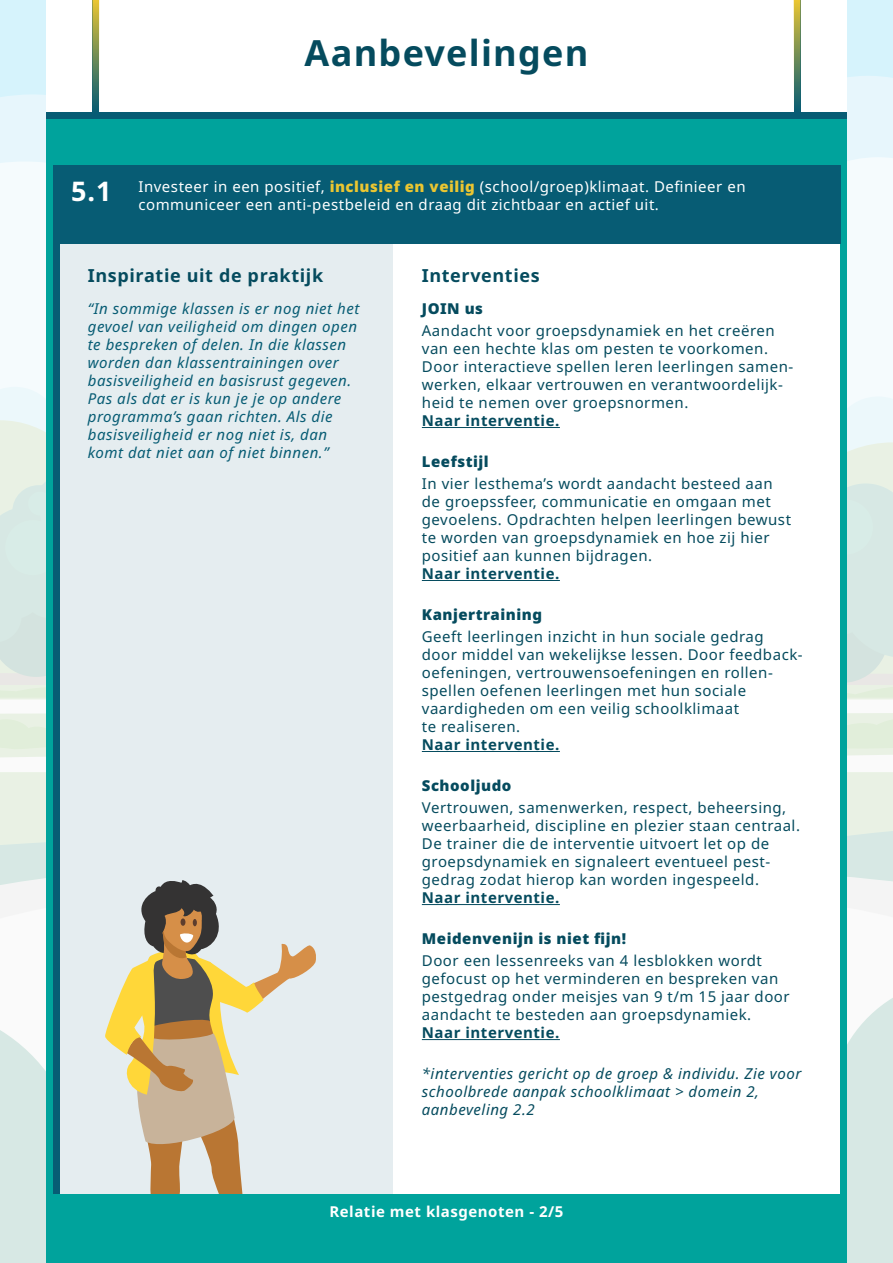
<style>
.page{position:relative;width:893px;height:1263px;background:#fff}
.page>*{position:absolute;margin:0;border:0;box-sizing:border-box;transform-origin:0 0}
.t1{font:700 36px "Noto Sans";letter-spacing:.035em;color:#054b5e}
.t2{font:700 18px "Noto Sans";letter-spacing:.035em;color:#054b5e}
.t3{font:15px/18px "Noto Sans";letter-spacing:.035em;color:#054b5e}
.t4{font:italic 15px/18px "Noto Sans";letter-spacing:.035em;color:#075c74}
.t5{font:15px/18px "Noto Sans";letter-spacing:.035em;color:#fff}
.t6{font:italic 15px/18px "Noto Sans";letter-spacing:.035em;color:#054b5e}
.t7{font:700 15px "Noto Sans";letter-spacing:.035em;color:#054b5e}
.t8{font:900 15px "Noto Sans";letter-spacing:.035em;color:#054b5e}
.t9{font:700 15px "Noto Sans";letter-spacing:.035em;color:#fff}
.s1{font-weight:700;font-size:27px}
.s2{font-weight:900;color:#ebc631}
</style>
<div class="page">
<svg style="left:847px;top:0;width:46px;height:1263px"></svg>
<svg style="left:0;top:0;width:46px;height:831px"></svg>
<div style="left:46px;top:119px;width:801px;height:1144px;background:#00a39c"></div>
<svg style="left:794px;top:0;width:6px;height:112px"></svg>
<svg style="left:92px;top:0;width:7px;height:112px"></svg>
<div style="left:46px;top:112px;width:801px;height:7px;background:#075c74"></div>
<div style="left:60px;top:244px;width:334px;height:950px;background:#e5edf0"></div>
<div style="left:394px;top:244px;width:446px;height:950px;background:#fff"></div>
<div style="left:53px;top:165px;width:787px;height:79px;background:#075c74"></div>
<div style="left:53px;top:235px;width:7px;height:959px;background:#075c74"></div>
<hr style="left:422px;top:427px;width:138px;height:1px;background:#054b5e">
<hr style="left:422px;top:580px;width:138px;height:1px;background:#054b5e">
<hr style="left:422px;top:751px;width:138px;height:1px;background:#054b5e">
<hr style="left:422px;top:904px;width:138px;height:1px;background:#054b5e">
<hr style="left:422px;top:1039px;width:138px;height:1px;background:#054b5e">
<svg style="left:0;top:831px;width:316px;height:432px"></svg>
<h1 class="t1" style="left:305px;top:27px;width:285px">Aanbevelingen</h1>
<p class="t5" style="left:138px;top:178px;width:609px;text-indent:-67px"><span class="s1">5.1</span> Investeer in een positief, <span class="s2">inclusief en veilig</span> (school/groep)klimaat. Definieer en communiceer een anti-pestbeleid en draag dit zichtbaar en actief uit.</p>
<p class="t2" style="left:88px;top:262px;width:237px">Inspiratie uit de praktijk</p>
<p class="t2" style="left:422px;top:262px;width:119px">Interventies</p>
<p class="t8" style="left:422px;top:297px;width:63px">JOIN us</p>
<p class="t4" style="left:88px;top:299px;width:273px">“In sommige klassen is er nog niet het gevoel van veiligheid om dingen open te bespreken of delen. In die klassen worden dan klassentrainingen over basisveiligheid en basisrust gegeven.<br>Pas als dat er is kun je je op andere programma’s gaan richten. Als die basisveiligheid er nog niet is, dan komt dat niet aan of niet binnen.”</p>
<p class="t3" style="left:422px;top:322px;width:373px">Aandacht voor groepsdynamiek en het creëren van een hechte klas om pesten te voorkomen.<br>Door interactieve spellen leren leerlingen samen&shy;werken, elkaar vertrouwen en verantwoordelijk&shy;heid te nemen over groepsnormen.</p>
<p class="t7" style="left:422px;top:410px;width:139px">Naar interventie.</p>
<p class="t8" style="left:422px;top:450px;width:68px">Leefstijl</p>
<p class="t3" style="left:422px;top:475px;width:371px">In vier lesthema’s wordt aandacht besteed aan de groepssfeer, communicatie en omgaan met gevoelens. Opdrachten helpen leerlingen bewust te worden van groepsdynamiek en hoe zij hier positief aan kunnen bijdragen.</p>
<p class="t7" style="left:422px;top:563px;width:139px">Naar interventie.</p>
<p class="t8" style="left:422px;top:603px;width:122px">Kanjertraining</p>
<p class="t3" style="left:422px;top:628px;width:382px">Geeft leerlingen inzicht in hun sociale gedrag<br>door middel van wekelijkse lessen. Door feedback&shy;oefeningen, vertrouwensoefeningen en rollen&shy;spellen oefenen leerlingen met hun sociale vaardigheden om een veilig schoolklimaat<br>te realiseren.</p>
<p class="t7" style="left:422px;top:734px;width:139px">Naar interventie.</p>
<p class="t8" style="left:422px;top:774px;width:91px">Schooljudo</p>
<p class="t3" style="left:422px;top:799px;width:380px">Vertrouwen, samenwerken, respect, beheersing, weerbaarheid, discipline en plezier staan centraal.<br>De trainer die de interventie uitvoert let op de groepsdynamiek en signaleert eventueel pest&shy;gedrag zodat hierop kan worden ingespeeld.</p>
<p class="t7" style="left:422px;top:887px;width:139px">Naar interventie.</p>
<p class="t8" style="left:422px;top:927px;width:206px">Meidenvenijn is niet fijn!</p>
<p class="t3" style="left:422px;top:952px;width:369px">Door een lessenreeks van 4 lesblokken wordt gefocust op het verminderen en bespreken van pestgedrag onder meisjes van 9 t/m 15 jaar door aandacht te besteden aan groepsdynamiek.</p>
<p class="t7" style="left:422px;top:1022px;width:139px">Naar interventie.</p>
<p class="t6" style="left:422px;top:1064px;width:381px">*interventies gericht op de groep &amp; individu. Zie voor schoolbrede aanpak schoolklimaat &gt; domein 2, aanbeveling 2.2</p>
<p class="t9" style="left:329px;top:1201px;width:236px">Relatie met klasgenoten - 2/5</p>
</div>
